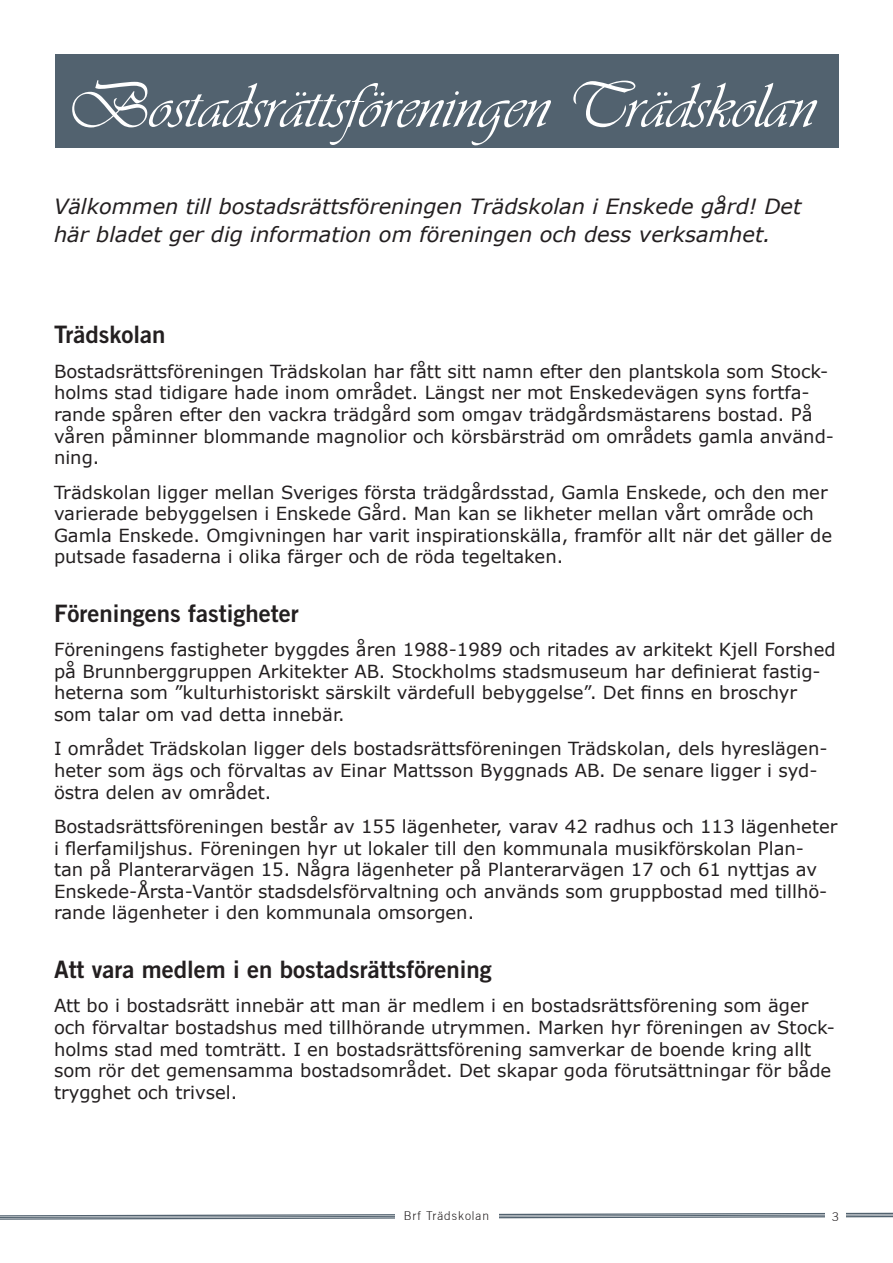
<style>
.page{position:relative;width:893px;height:1263px;background:#fff}
.page>*{position:absolute;margin:0;border:0;box-sizing:border-box;transform-origin:0 0}
.t1{font:66px "Vivaldii";color:#fff}
.t2{font:24px "Trade Gothic Pro Bd 2";color:#231f20}
.t3{font:italic 21px/28.5px "Verdana";color:#231f20}
.t4{font:18px/21.6px "Verdana";color:#231f20}
.t5{font:300 12px "Trade Gothic";letter-spacing:.075em;color:#231f20}
</style>
<div class="page">
<div style="left:55px;top:55px;width:783px;height:93px;background:#52626f"></div>
<svg style="left:0;top:1212px;width:893px;height:8px"></svg>
<div style="left:826px;top:1202px;width:20px;height:30px;background:#fff"></div>
<div style="left:395px;top:1199px;width:104px;height:37px;background:#fff"></div>
<h1 class="t1" style="left:67px;top:67px;width:750px">Bostadsrättsföreningen Trädskolan</h1>
<p class="t3" style="left:54px;top:192px;width:749px">Välkommen till bostadsrättsföreningen Trädskolan i Enskede gård! Det här bladet ger dig information om föreningen och dess verksamhet.</p>
<h2 class="t2" style="left:54px;top:320px;width:113px">Trädskolan</h2>
<p class="t4" style="left:54px;top:361px;width:781px">Bostadsrättsföreningen Trädskolan har fått sitt namn efter den plantskola som Stock&shy;holms stad tidigare hade inom området. Längst ner mot Enskedevägen syns fortfa&shy;rande spåren efter den vackra trädgård som omgav trädgårdsmästarens bostad. På våren påminner blommande magnolior och körsbärsträd om områdets gamla använd&shy;ning.</p>
<p class="t4" style="left:54px;top:481px;width:780px">Trädskolan ligger mellan Sveriges första trädgårdsstad, Gamla Enskede, och den mer varierade bebyggelsen i Enskede Gård. Man kan se likheter mellan vårt område och Gamla Enskede. Omgivningen har varit inspirationskälla, framför allt när det gäller de putsade fasaderna i olika färger och de röda tegeltaken.</p>
<h2 class="t2" style="left:54px;top:598px;width:246px">Föreningens fastigheter</h2>
<p class="t4" style="left:54px;top:639px;width:783px">Föreningens fastigheter byggdes åren 1988-1989 och ritades av arkitekt Kjell Forshed på Brunnberggruppen Arkitekter AB. Stockholms stadsmuseum har definierat fastig&shy;heterna som ”kulturhistoriskt särskilt värdefull bebyggelse”. Det finns en broschyr som talar om vad detta innebär.</p>
<p class="t4" style="left:54px;top:738px;width:775px">I området Trädskolan ligger dels bostadsrättsföreningen Trädskolan, dels hyreslägen&shy;heter som ägs och förvaltas av Einar Mattsson Byggnads AB. De senare ligger i syd&shy;östra delen av området.</p>
<p class="t4" style="left:54px;top:816px;width:785px">Bostadsrättsföreningen består av 155 lägenheter, varav 42 radhus och 113 lägenheter i flerfamiljshus. Föreningen hyr ut lokaler till den kommunala musikförskolan Plan&shy;tan på Planterarvägen 15. Några lägenheter på Planterarvägen 17 och 61 nyttjas av Enskede-Årsta-Vantör stadsdelsförvaltning och används som gruppbostad med tillhö&shy;rande lägenheter i den kommunala omsorgen.</p>
<h2 class="t2" style="left:54px;top:954px;width:439px">Att vara medlem i en bostadsrättsförening</h2>
<p class="t4" style="left:54px;top:995px;width:782px">Att bo i bostadsrätt innebär att man är medlem i en bostadsrättsförening som äger och förvaltar bostadshus med tillhörande utrymmen. Marken hyr föreningen av Stock&shy;holms stad med tomträtt. I en bostadsrättsförening samverkar de boende kring allt som rör det gemensamma bostadsområdet. Det skapar goda förutsättningar för både trygghet och trivsel.</p>
<p class="t5" style="left:404px;top:1209px;width:87px">Brf Trädskolan</p>
<p class="t5" style="left:832px;top:1209px;width:8px">3</p>
</div>
